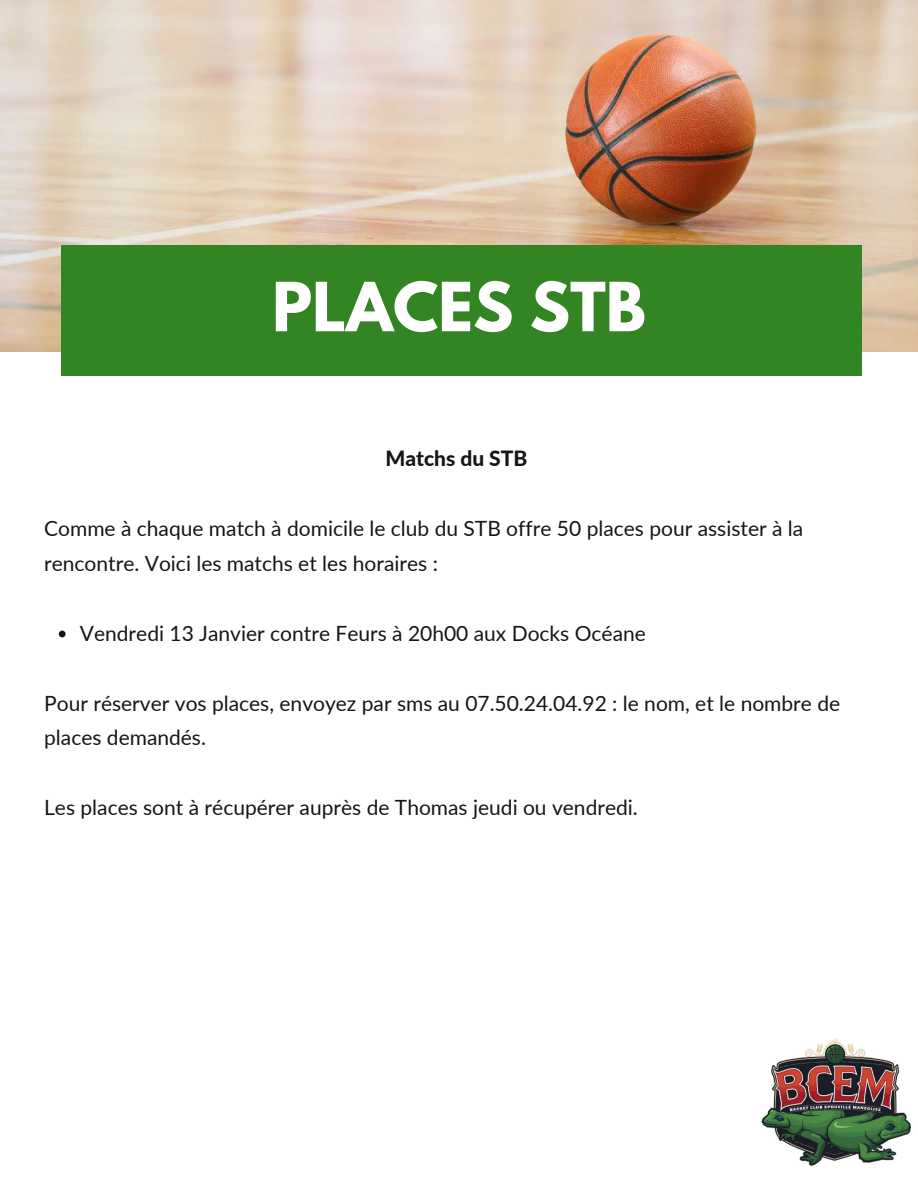
<style>
.page{position:relative;width:918px;height:1188px;background:#fff}
.page>*{position:absolute;margin:0;border:0;box-sizing:border-box;transform-origin:0 0}
.t1{font:700 60px "League Spartan";color:#fff}
.t2{font:21px/34.8px "Lato";color:#14161a}
.t3{font:800 21px "Lato";color:#14161a}
</style>
<div class="page">
<img style="left:0;top:0;width:918px;height:351px">
<div style="left:61px;top:245px;width:800px;height:131px;background:#338422"></div>
<svg style="left:59px;top:631px;width:7px;height:6px"></svg>
<img style="left:761px;top:1038px;width:150px;height:128px">
<h1 class="t1" style="left:272px;top:277px;width:375px">PLACES STB</h1>
<p class="t3" style="left:385px;top:446px;width:143px">Matchs du STB</p>
<p class="t2" style="left:44px;top:511px;width:761px">Comme à chaque match à domicile le club du STB offre 50 places pour assister à la rencontre. Voici les matchs et les horaires :</p>
<p class="t2" style="left:80px;top:615px;width:568px">Vendredi 13 Janvier contre Feurs à 20h00 aux Docks Océane</p>
<p class="t2" style="left:44px;top:685px;width:798px">Pour réserver vos places, envoyez par sms au 07.50.24.04.92 : le nom, et le nombre de places demandés.</p>
<p class="t2" style="left:44px;top:790px;width:595px">Les places sont à récupérer auprès de Thomas jeudi ou vendredi.</p>
</div>
